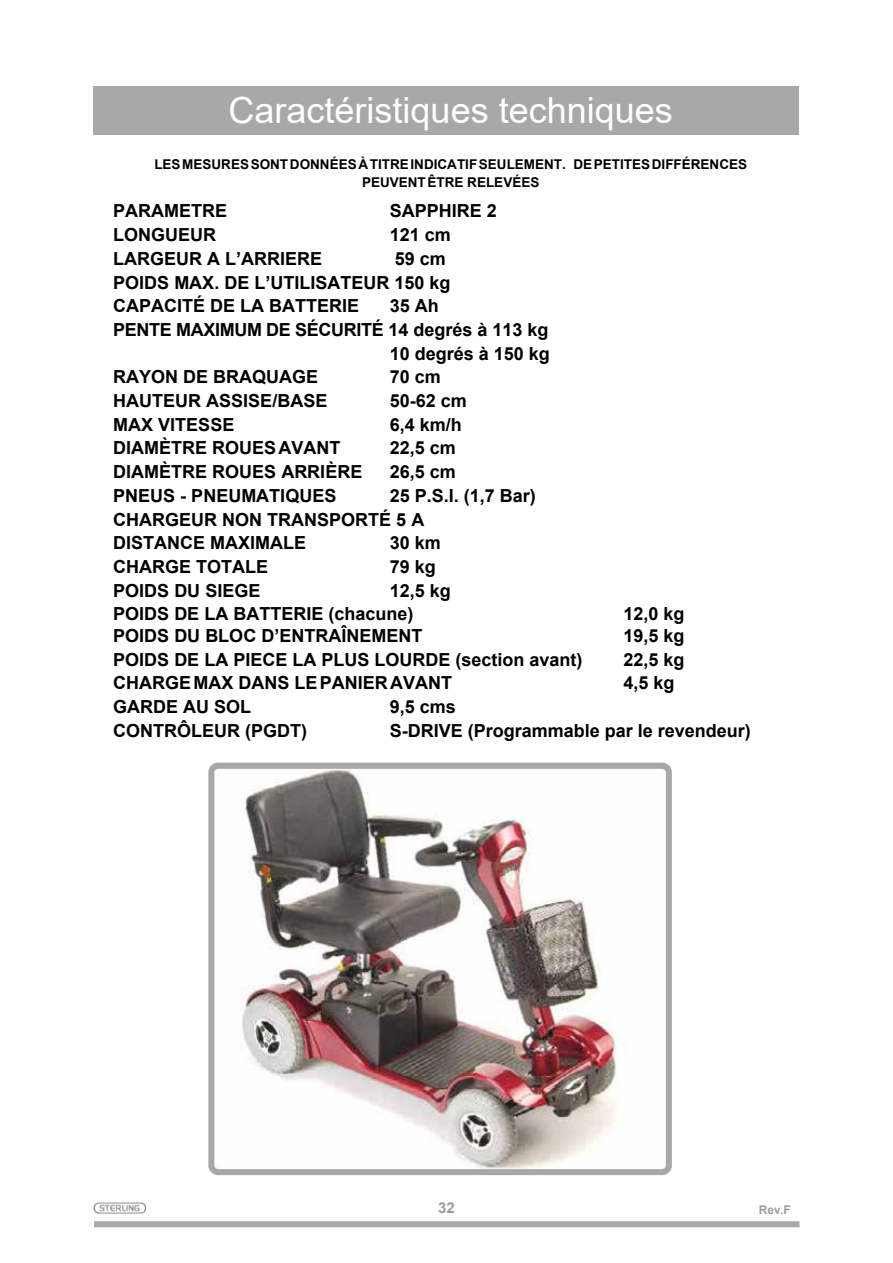
<style>
.page{position:relative;width:893px;height:1263px;background:#fff}
.page>*{position:absolute;margin:0;border:0;box-sizing:border-box;transform-origin:0 0}
.t1{font:36px "Arial";color:#fff}
.t2{font:700 18px/23.7px "Arial";color:#000}
.t3{font:700 18px "Arial";letter-spacing:-.02em;color:#000}
.t4{font:700 15px "Arial";color:#9d9d9c}
.t5{font:700 13.5px/18px "Arial";color:#000;text-align:center}
.t6{font:700 12px "Arial";color:#9d9d9c}
</style>
<div class="page">
<div style="left:94px;top:1221px;width:705px;height:6px;background:#a8a8a7"></div>
<div style="left:93px;top:86px;width:706px;height:49px;background:#a8a8a7"></div>
<img style="left:94px;top:1203px;width:52px;height:10px">
<img style="left:215px;top:770px;width:404px;height:398px">
<div style="left:208px;top:763px;width:464px;height:412px;border:6px solid #a8a8a7;border-radius:7px"></div>
<h1 class="t1" style="left:229px;top:85px;width:446px">Caractéristiques techniques</h1>
<p class="t5" style="left:154px;top:156px;width:594px">LESMESURESSONTDONNÉESÀTITREINDICATIFSEULEMENT. DEPETITESDIFFÉRENCES<br>PEUVENTÊTRE RELEVÉES</p>
<p class="t2" style="left:113px;top:199px;width:115px">PARAMETRE</p>
<p class="t2" style="left:390px;top:199px;width:109px">SAPPHIRE 2</p>
<p class="t2" style="left:113px;top:223px;width:104px">LONGUEUR</p>
<p class="t2" style="left:390px;top:223px;width:63px">121 cm</p>
<p class="t2" style="left:113px;top:247px;width:210px">LARGEUR A L’ARRIERE</p>
<p class="t2" style="left:113px;top:247px;width:339px;text-indent:281px">59 cm<br>POIDS MAX. DE L’UTILISATEUR 150 kg<br>CAPACITÉ DE LA BATTERIE</p>
<p class="t2" style="left:390px;top:294px;width:51px">35 Ah</p>
<p class="t3" style="left:113px;top:317px;width:437px">PENTE MAXIMUM DE SÉCURITÉ 14 degrés à 113 kg</p>
<p class="t2" style="left:390px;top:342px;width:162px">10 degrés à 150 kg</p>
<p class="t2" style="left:113px;top:365px;width:207px">RAYON DE BRAQUAGE</p>
<p class="t2" style="left:390px;top:365px;width:53px">70 cm</p>
<p class="t2" style="left:113px;top:389px;width:216px">HAUTEUR ASSISE/BASE</p>
<p class="t2" style="left:390px;top:389px;width:79px">50-62 cm</p>
<p class="t2" style="left:113px;top:413px;width:123px">MAX VITESSE</p>
<p class="t2" style="left:390px;top:413px;width:74px">6,4 km/h</p>
<p class="t2" style="left:113px;top:436px;width:229px">DIAMÈTRE ROUESAVANT</p>
<p class="t2" style="left:390px;top:436px;width:68px">22,5 cm</p>
<p class="t2" style="left:113px;top:460px;width:251px">DIAMÈTRE ROUES ARRIÈRE</p>
<p class="t2" style="left:390px;top:460px;width:68px">26,5 cm</p>
<p class="t2" style="left:113px;top:484px;width:225px">PNEUS - PNEUMATIQUES</p>
<p class="t2" style="left:113px;top:484px;width:424px;text-indent:276px">25 P.S.I. (1,7 Bar)<br>CHARGEUR NON TRANSPORTÉ 5 A<br>DISTANCE MAXIMALE</p>
<p class="t2" style="left:390px;top:531px;width:53px">30 km</p>
<p class="t2" style="left:113px;top:555px;width:156px">CHARGE TOTALE</p>
<p class="t2" style="left:390px;top:555px;width:48px">79 kg</p>
<p class="t2" style="left:113px;top:579px;width:149px">POIDS DU SIEGE</p>
<p class="t2" style="left:113px;top:579px;width:339px;text-indent:276px">12,5 kg<br>POIDS DE LA BATTERIE (chacune)</p>
<p class="t2" style="left:624px;top:602px;width:63px">12,0 kg</p>
<p class="t2" style="left:113px;top:624px;width:311px">POIDS DU BLOC D’ENTRAÎNEMENT</p>
<p class="t2" style="left:624px;top:624px;width:63px">19,5 kg</p>
<p class="t2" style="left:113px;top:648px;width:471px">POIDS DE LA PIECE LA PLUS LOURDE (section avant)</p>
<p class="t2" style="left:624px;top:648px;width:63px">22,5 kg</p>
<p class="t2" style="left:113px;top:671px;width:340px">CHARGEMAX DANS LEPANIERAVANT</p>
<p class="t2" style="left:624px;top:671px;width:53px">4,5 kg</p>
<p class="t2" style="left:113px;top:695px;width:140px">GARDE AU SOL</p>
<p class="t2" style="left:390px;top:695px;width:68px">9,5 cms</p>
<p class="t2" style="left:113px;top:719px;width:195px">CONTRÔLEUR (PGDT)</p>
<p class="t2" style="left:390px;top:719px;width:363px">S-DRIVE (Programmable par le revendeur)</p>
<p class="t4" style="left:438px;top:1197px;width:18px">32</p>
<p class="t6" style="left:759px;top:1201px;width:33px">Rev.F</p>
</div>
